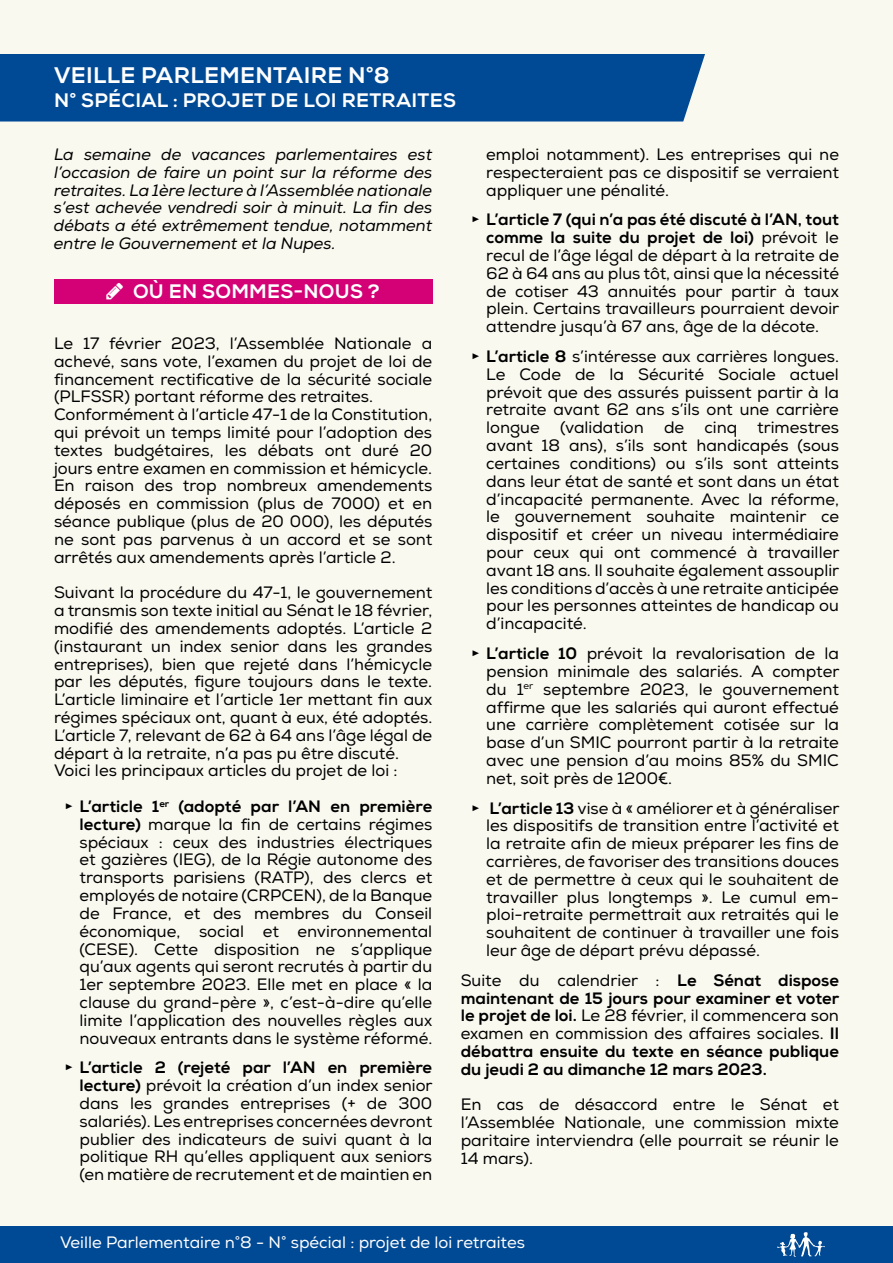
<style>
.page{position:relative;width:893px;height:1263px;background:#faf9f0}
.page>*{position:absolute;margin:0;border:0;box-sizing:border-box;transform-origin:0 0}
.t1{font:800 22.5px "Nexa";letter-spacing:.015em;color:#fff}
.t2{font:800 19.5px "Nexa";letter-spacing:.015em;color:#fff}
.t3{font:16.5px/17.9px "Nexa";color:#000;text-align:justify}
.t4{font:italic 16.5px/17.9px "Nexa";color:#000;text-align:justify}
.t5{font:800 16.5px/17.9px "Nexa";color:#000;text-align:justify}
.t6{font:16.5px "Nexa";color:#fff}
.s1{font-family:"Meta OT"}
.s2{font-weight:800}
.s3{font-weight:400}
</style>
<div class="page">
<div style="left:0;top:1225px;width:893px;height:38px;background:#004994"></div>
<svg style="left:777px;top:1232px;width:48px;height:25px"></svg>
<div style="left:54px;top:279px;width:378px;height:25px;background:#d40075"></div>
<div style="left:0;top:54px;width:705px;height:68px;background:#004994"></div>
<h1 class="t1" style="left:54px;top:62px;width:337px">VEILLE PARLEMENTAIRE N°8</h1>
<p class="t2" style="left:54px;top:88px;width:403px">N° SPÉCIAL : PROJET DE LOI RETRAITES</p>
<p class="t4" style="left:54px;top:146px;width:380px">La semaine de vacances parlementaires est l’occasion de faire un point sur la réforme des retraites. La 1ère lecture à l’Assemblée nationale s’est achevée vendredi soir à minuit. La fin des débats a été extrêmement tendue, notamment entre le Gouvernement et la Nupes.</p>
<p class="t2" style="left:133px;top:280px;width:248px">OÙ EN SOMMES-NOUS ?</p>
<p class="t3" style="left:54px;top:335px;width:380px;text-align:left">Le 17 février 2023, l’Assemblée Nationale a achevé, sans vote, l’examen du projet de loi de financement rectificative de la sécurité sociale (PLFSSR) portant réforme des retraites.<br>Conformément à l’article 47-1 de la Constitution, qui prévoit un temps limité pour l’adoption des textes budgétaires, les débats ont duré 20 jours entre examen en commission et hémicycle.<br>En raison des trop nombreux amendements déposés en commission (plus de 7000) et en séance publique (plus de 20 000), les députés ne sont pas parvenus à un accord et se sont arrêtés aux amendements après l’article 2.</p>
<p class="t3" style="left:54px;top:584px;width:380px;text-align:left">Suivant la procédure du 47-1, le gouvernement a transmis son texte initial au Sénat le 18 février, modifié des amendements adoptés. L’article 2 (instaurant un index senior dans les grandes entreprises), bien que rejeté dans l’hémicycle par les députés, figure toujours dans le texte.<br>L’article liminaire et l’article 1er mettant fin aux régimes spéciaux ont, quant à eux, été adoptés.<br>L’article 7, relevant de 62 à 64 ans l’âge légal de départ à la retraite, n’a pas pu être discuté.<br>Voici les principaux articles du projet de loi :</p>
<p class="t3" style="left:80px;top:798px;width:354px;text-indent:-15px"><span class="s1">▸</span> <span class="s2">L’article 1</span><sup>er</sup> <span class="s2">(adopté par l’AN en première lecture)</span> marque la fin de certains régimes spéciaux : ceux des industries électriques et gazières (IEG), de la Régie autonome des transports parisiens (RATP), des clercs et employés de notaire (CRPCEN), de la Banque de France, et des membres du Conseil économique, social et environnemental (CESE). Cette disposition ne s’applique qu’aux agents qui seront recrutés à partir du 1er septembre 2023. Elle met en place « la clause du grand-père », c’est-à-dire qu’elle limite l’application des nouvelles règles aux nouveaux entrants dans le système réformé.</p>
<p class="t3" style="left:80px;top:1059px;width:355px;text-indent:-15px"><span class="s1">▸</span> <span class="s2">L’article 2 (rejeté par l’AN en première lecture)</span> prévoit la création d’un index senior dans les grandes entreprises (+ de 300 salariés). Les entreprises concernées devront publier des indicateurs de suivi quant à la politique RH qu’elles appliquent aux seniors (en matière de recrutement et de maintien en</p>
<p class="t3" style="left:486px;top:146px;width:354px">emploi notamment). Les entreprises qui ne respecteraient pas ce dispositif se verraient appliquer une pénalité.</p>
<p class="t3" style="left:486px;top:211px;width:355px;text-indent:-15px"><span class="s1">▸</span> <span class="s2">L’article 7 (qui n’a pas été discuté à l’AN, tout comme la suite du projet de loi)</span> prévoit le recul de l’âge légal de départ à la retraite de 62 à 64 ans au plus tôt, ainsi que la nécessité de cotiser 43 annuités pour partir à taux plein. Certains travailleurs pourraient devoir attendre jusqu’à 67 ans, âge de la décote.</p>
<p class="t3" style="left:486px;top:348px;width:355px;text-indent:-15px"><span class="s1">▸</span> <span class="s2">L’article 8</span> s’intéresse aux carrières longues.<br>Le Code de la Sécurité Sociale actuel prévoit que des assurés puissent partir à la retraite avant 62 ans s’ils ont une carrière longue (validation de cinq trimestres avant 18 ans), s’ils sont handicapés (sous certaines conditions) ou s’ils sont atteints dans leur état de santé et sont dans un état d’incapacité permanente. Avec la réforme, le gouvernement souhaite maintenir ce dispositif et créer un niveau intermédiaire pour ceux qui ont commencé à travailler avant 18 ans. Il souhaite également assouplir les conditions d’accès à une retraite anticipée pour les personnes atteintes de handicap ou d’incapacité.</p>
<p class="t3" style="left:486px;top:645px;width:355px;text-indent:-15px"><span class="s1">▸</span> <span class="s2">L’article 10</span> prévoit la revalorisation de la pension minimale des salariés. A compter du 1<sup>er</sup> septembre 2023, le gouvernement affirme que les salariés qui auront effectué une carrière complètement cotisée sur la base d’un SMIC pourront partir à la retraite avec une pension d’au moins 85% du SMIC net, soit près de 1200€.</p>
<p class="t3" style="left:486px;top:799px;width:355px;text-indent:-15px"><span class="s1">▸</span> <span class="s2">L’article 13</span> vise à « améliorer et à généraliser les dispositifs de transition entre l’activité et la retraite afin de mieux préparer les fins de carrières, de favoriser des transitions douces et de permettre à ceux qui le souhaitent de travailler plus longtemps ». Le cumul em&shy;ploi-retraite permettrait aux retraités qui le souhaitent de continuer à travailler une fois leur âge de départ prévu dépassé.</p>
<p class="t5" style="left:461px;top:971px;width:380px"><span class="s3">Suite du calendrier :</span> Le Sénat dispose maintenant de 15 jours pour examiner et voter le projet de loi. <span class="s3">Le 28 février, il commencera son examen en commission des affaires sociales.</span> Il débattra ensuite du texte en séance publique du jeudi 2 au dimanche 12 mars 2023.</p>
<p class="t3" style="left:461px;top:1096px;width:380px">En cas de désaccord entre le Sénat et l’Assemblée Nationale, une commission mixte paritaire interviendra (elle pourrait se réunir le 14 mars).</p>
<p class="t6" style="left:60px;top:1233px;width:467px">Veille Parlementaire n°8 - N° spécial : projet de loi retraites</p>
</div>
